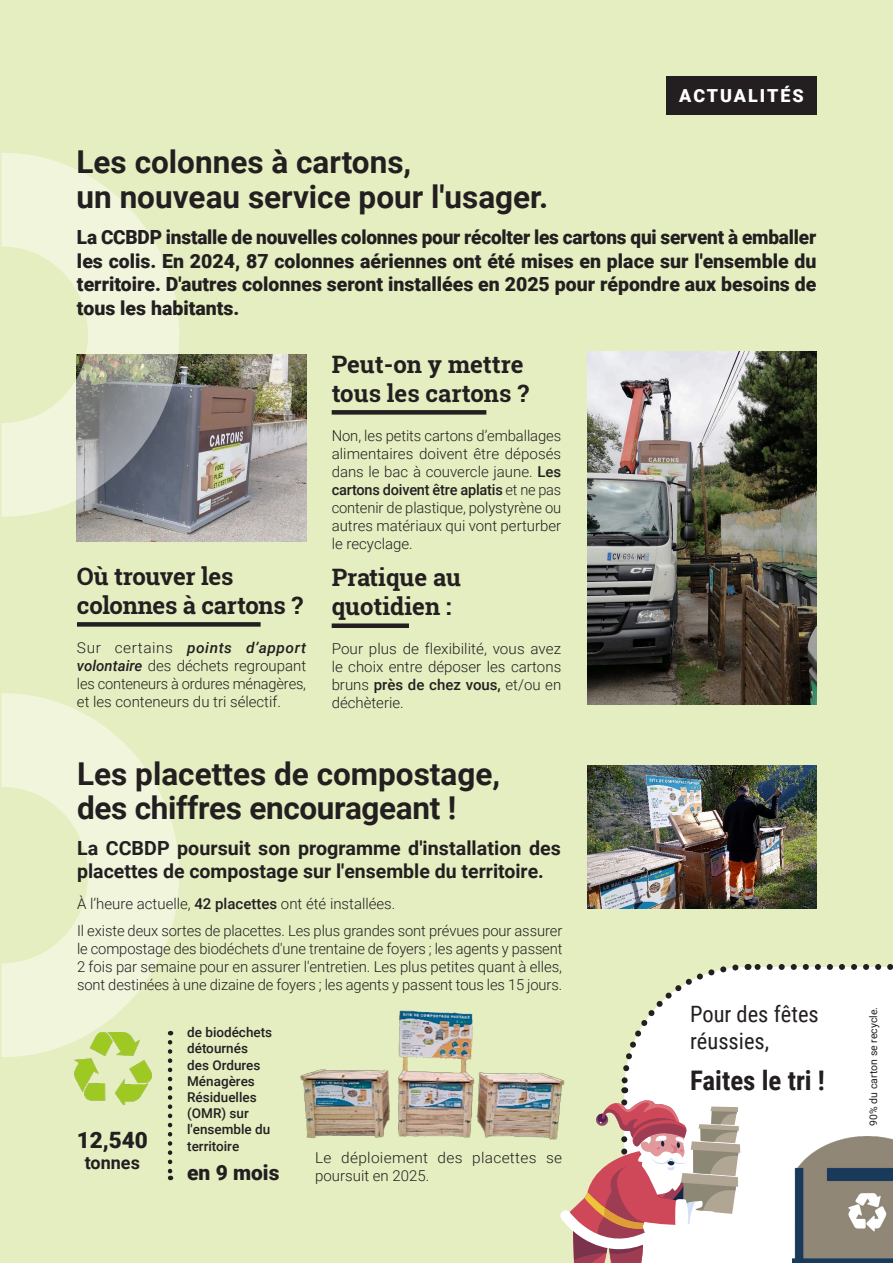
<style>
.page{position:relative;width:893px;height:1263px;background:#e5eec1}
.page>*{position:absolute;margin:0;border:0;box-sizing:border-box;transform-origin:0 0}
.t1{font:700 31.5px/34.5px "Roboto";color:#231f20}
.t2{font:700 27px "Roboto Condensed";color:#231f20}
.t3{font:700 24px/28.8px "Roboto Slab";letter-spacing:-.005em;color:#231f20}
.t4{font:22.5px/27px "Roboto Condensed";color:#231f20}
.t5{font:900 22.5px "Roboto";color:#231f20}
.t6{font:900 21px "Roboto";color:#231f20}
.t7{font:900 19.5px/23.4px "Roboto";color:#231f20;text-align:justify}
.t8{font:700 19.5px/23.4px "Roboto";color:#231f20}
.t9{font:900 18px "Roboto";letter-spacing:.11em;color:#fff}
.t10{font:700 18px "Roboto";color:#231f20}
.t11{font:300 15px/18px "Roboto";color:#231f20;text-align:justify}
.t12{font:300 15px/18px "Roboto";letter-spacing:.02em;color:#231f20}
.t13{font:500 13.5px/16.2px "Roboto";color:#231f20}
.t14{font:10.5px "Roboto";color:#231f20}
.s1{font-weight:500;font-style:italic}
.s2{font-weight:500}
</style>
<div class="page">
<svg style="left:1px;top:693px;width:178px;height:364px;fill:#f0f5dc"></svg>
<div style="left:77px;top:622px;width:184px;height:5px;background:#231f20"></div>
<div style="left:332px;top:410px;width:154px;height:5px;background:#231f20"></div>
<div style="left:332px;top:623px;width:77px;height:5px;background:#231f20"></div>
<img style="left:77px;top:354px;width:229px;height:187px">
<img style="left:588px;top:351px;width:229px;height:354px">
<svg style="left:1px;top:153px;width:178px;height:364px"></svg>
<div style="left:666px;top:76px;width:151px;height:38px;background:#231f20"></div>
<img style="left:300px;top:1010px;width:265px;height:130px">
<img style="left:75px;top:1032px;width:77px;height:72px">
<svg style="left:168px;top:1042px;width:4px;height:138px"></svg>
<div style="left:624px;top:967px;width:269px;height:296px;background:#fff"></div>
<svg style="left:621px;top:964px;width:121px;height:129px"></svg>
<svg style="left:748px;top:964px;width:145px;height:6px"></svg>
<img style="left:588px;top:766px;width:229px;height:143px">
<svg style="left:560px;top:1100px;width:180px;height:163px"></svg>
<img style="left:792px;top:1136px;width:101px;height:127px">
<h1 class="t1" style="left:77px;top:144px;width:473px">Les colonnes à cartons,<br>un nouveau service pour l'usager.</h1>
<p class="t9" style="left:691px;top:70px;width:126px">ACTUALITÉS</p>
<p class="t9" style="left:679px;top:83px;width:126px">ACTUALITÉS</p>
<p class="t7" style="left:77px;top:225px;width:741px">La CCBDP installe de nouvelles colonnes pour récolter les cartons qui servent à emballer les colis. En 2024, 87 colonnes aériennes ont été mises en place sur l'ensemble du territoire. D'autres colonnes seront installées en 2025 pour répondre aux besoins de tous les habitants.</p>
<h3 class="t3" style="left:77px;top:561px;width:227px">Où trouver les colonnes à cartons ?</h3>
<p class="t11" style="left:77px;top:638px;width:231px">Sur certains <span class="s1">points d’apport volontaire</span> des déchets regroupant les conteneurs à ordures ménagères, et les conteneurs du tri sélectif.</p>
<h3 class="t3" style="left:332px;top:349px;width:199px">Peut-on y mettre tous les cartons ?</h3>
<p class="t11" style="left:332px;top:426px;width:231px">Non, les petits cartons d’emballages alimentaires doivent être déposés dans le bac à couvercle jaune. <span class="s2">Les cartons doivent être aplatis</span> et ne pas contenir de plastique, polystyrène ou autres matériaux qui vont perturber le recyclage.</p>
<h3 class="t3" style="left:332px;top:563px;width:131px">Pratique au quotidien :</h3>
<p class="t11" style="left:332px;top:639px;width:231px">Pour plus de flexibilité, vous avez le choix entre déposer les cartons bruns <span class="s2">près de chez vous,</span> et/ou en déchèterie.</p>
<h1 class="t1" style="left:77px;top:755px;width:425px">Les placettes de compostage, des chiffres encourageant !</h1>
<h3 class="t8" style="left:77px;top:836px;width:485px">La CCBDP poursuit son programme d'installation des placettes de compostage sur l'ensemble du territoire.</h3>
<p class="t11" style="left:77px;top:890px;width:487px;line-height:26.5px">À l’heure actuelle, <span class="s2">42 placettes</span> ont été installées.<br>Il existe deux sortes de placettes. Les plus grandes sont prévues pour assurer</p>
<p class="t11" style="left:77px;top:939px;width:487px">le compostage des biodéchets d'une trentaine de foyers ; les agents y passent 2 fois par semaine pour en assurer l'entretien. Les plus petites quant à elles, sont destinées à une dizaine de foyers ; les agents y passent tous les 15 jours.</p>
<p class="t13" style="left:187px;top:1024px;width:87px">de biodéchets détournés des Ordures<br>Ménagères<br>Résiduelles (OMR) sur l'ensemble du territoire</p>
<h3 class="t6" style="left:187px;top:1157px;width:94px">en 9 mois</h3>
<h3 class="t5" style="left:77px;top:1124px;width:73px">12,540</h3>
<p class="t10" style="left:85px;top:1150px;width:57px">tonnes</p>
<p class="t12" style="left:315px;top:1148px;width:249px">Le déploiement des placettes se poursuit en 2025.</p>
<h3 class="t4" style="left:690px;top:999px;width:130px">Pour des fêtes réussies,</h3>
<h2 class="t2" style="left:690px;top:1061px;width:136px">Faites le tri !</h2>
<p class="t14" style="left:866px;top:1125px;width:120px;rotate:-90deg">90% du carton se recycle.</p>
</div>
